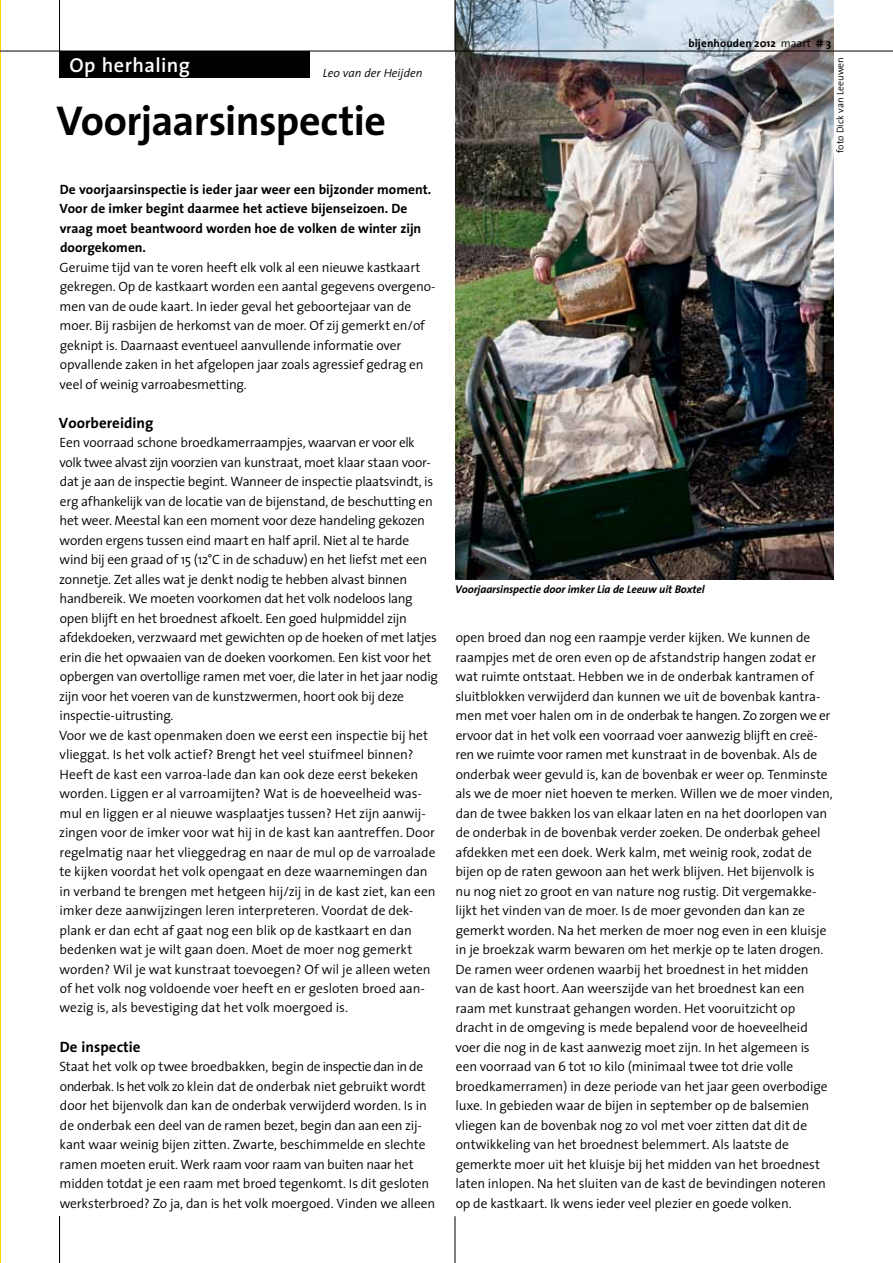
<style>
.page{position:relative;width:893px;height:1263px;background:#fff}
.page>*{position:absolute;margin:0;border:0;box-sizing:border-box;transform-origin:0 0}
.t1{font:700 42px "The Sans";letter-spacing:-.015em;color:#000}
.t2{font:600 20.25px "The Sans";letter-spacing:.02em;color:#fff}
.t3{font:700 15px "The Sans";letter-spacing:.005em;color:#000}
.t4{font:300 13.5px/19.5px "The Sans";letter-spacing:-.01em;color:#000}
.t5{font:700 13.5px/19.5px "The Sans";color:#000}
.t6{font:italic 300 12px "The Sans";color:#000}
.t7{font:700 11.25px "The Sans";letter-spacing:.01em;color:#000}
.t8{font:italic 700 11.1px "The Sans";letter-spacing:-.01em;color:#000}
.t9{font:300 9.75px "The Sans";color:#000}
.s1{font-weight:300}
</style>
<div class="page">
<hr style="left:0;top:0;width:1px;height:1263px;background:#ffd400">
<img style="left:455px;top:0;width:379px;height:580px">
<hr style="left:0;top:51px;width:893px;height:1px;background:#000">
<hr style="left:59px;top:0;width:1px;height:51px;background:#000">
<hr style="left:455px;top:0;width:1px;height:51px;background:#000">
<hr style="left:455px;top:1216px;width:1px;height:47px;background:#000">
<hr style="left:59px;top:1216px;width:1px;height:47px;background:#000">
<div style="left:60px;top:51px;width:250px;height:27px;background:#000"></div>
<h2 class="t2" style="left:69px;top:48px;width:122px">Op herhaling</h2>
<p class="t6" style="left:323px;top:63px;width:101px">Leo van der Heijden</p>
<h1 class="t1" style="left:56px;top:86px;width:331px">Voorjaarsinspectie</h1>
<p class="t5" style="left:59px;top:179px;width:373px">De voorjaarsinspectie is ieder jaar weer een bijzonder moment.<br>Voor de imker begint daarmee het actieve bijenseizoen. De vraag moet beantwoord worden hoe de volken de winter zijn doorgekomen.</p>
<p class="t4" style="left:60px;top:257px;width:378px">Geruime tijd van te voren heeft elk volk al een nieuwe kastkaart gekregen. Op de kastkaart worden een aantal gegevens overgeno&shy;men van de oude kaart. In ieder geval het geboortejaar van de moer. Bij rasbijen de herkomst van de moer. Of zij gemerkt en/of geknipt is. Daarnaast eventueel aanvullende informatie over opvallende zaken in het afgelopen jaar zoals agressief gedrag en veel of weinig varroabesmetting.</p>
<p class="t3" style="left:59px;top:410px;width:96px">Voorbereiding</p>
<p class="t4" style="left:59px;top:432px;width:380px">Een voorraad schone broedkamerraampjes, waarvan er voor elk volk twee alvast zijn voorzien van kunstraat, moet klaar staan voor&shy;dat je aan de inspectie begint. Wanneer de inspectie plaatsvindt, is erg afhankelijk van de locatie van de bijenstand, de beschutting en het weer. Meestal kan een moment voor deze handeling gekozen worden ergens tussen eind maart en half april. Niet al te harde wind bij een graad of 15 (12°C in de schaduw) en het liefst met een zonnetje. Zet alles wat je denkt nodig te hebben alvast binnen handbereik. We moeten voorkomen dat het volk nodeloos lang open blijft en het broednest afkoelt. Een goed hulpmiddel zijn afdekdoeken, verzwaard met gewichten op de hoeken of met latjes erin die het opwaaien van de doeken voorkomen. Een kist voor het opbergen van overtollige ramen met voer, die later in het jaar nodig zijn voor het voeren van de kunstzwermen, hoort ook bij deze inspectie-uitrusting.<br>Voor we de kast openmaken doen we eerst een inspectie bij het vlieggat. Is het volk actief? Brengt het veel stuifmeel binnen?<br>Heeft de kast een varroa-lade dan kan ook deze eerst bekeken worden. Liggen er al varroamijten? Wat is de hoeveelheid was&shy;mul en liggen er al nieuwe wasplaatjes tussen? Het zijn aanwij&shy;zingen voor de imker voor wat hij in de kast kan aantreffen. Door regelmatig naar het vlieggedrag en naar de mul op de varroalade te kijken voordat het volk opengaat en deze waarnemingen dan in verband te brengen met hetgeen hij/zij in de kast ziet, kan een imker deze aanwijzingen leren interpreteren. Voordat de dek&shy;plank er dan echt af gaat nog een blik op de kastkaart en dan bedenken wat je wilt gaan doen. Moet de moer nog gemerkt worden? Wil je wat kunstraat toevoegen? Of wil je alleen weten of het volk nog voldoende voer heeft en er gesloten broed aan&shy;wezig is, als bevestiging dat het volk moergoed is.</p>
<p class="t3" style="left:60px;top:1034px;width:82px">De inspectie</p>
<p class="t4" style="left:59px;top:1056px;width:378px">Staat het volk op twee broedbakken, begin de inspectie dan in de onderbak. Is het volk zo klein dat de onderbak niet gebruikt wordt door het bijenvolk dan kan de onderbak verwijderd worden. Is in de onderbak een deel van de ramen bezet, begin dan aan een zij&shy;kant waar weinig bijen zitten. Zwarte, beschimmelde en slechte ramen moeten eruit. Werk raam voor raam van buiten naar het midden totdat je een raam met broed tegenkomt. Is dit gesloten werksterbroed? Zo ja, dan is het volk moergoed. Vinden we alleen</p>
<p class="t7" style="left:688px;top:33px;width:144px">bijenhouden 2012 <span class="s1">maart</span> # 3</p>
<p class="t9" style="left:832px;top:153px;width:97px;rotate:-90deg">foto Dick van Leeuwen</p>
<p class="t8" style="left:455px;top:580px;width:251px">Voorjaarsinspectie door imker Lia de Leeuw uit Boxtel</p>
<p class="t4" style="left:455px;top:627px;width:379px">open broed dan nog een raampje verder kijken. We kunnen de raampjes met de oren even op de afstandstrip hangen zodat er wat ruimte ontstaat. Hebben we in de onderbak kantramen of sluitblokken verwijderd dan kunnen we uit de bovenbak kantra&shy;men met voer halen om in de onderbak te hangen. Zo zorgen we er ervoor dat in het volk een voorraad voer aanwezig blijft en creë&shy;ren we ruimte voor ramen met kunstraat in de bovenbak. Als de onderbak weer gevuld is, kan de bovenbak er weer op. Tenminste als we de moer niet hoeven te merken. Willen we de moer vinden, dan de twee bakken los van elkaar laten en na het doorlopen van de onderbak in de bovenbak verder zoeken. De onderbak geheel afdekken met een doek. Werk kalm, met weinig rook, zodat de bijen op de raten gewoon aan het werk blijven. Het bijenvolk is nu nog niet zo groot en van nature nog rustig. Dit vergemakke&shy;lijkt het vinden van de moer. Is de moer gevonden dan kan ze gemerkt worden. Na het merken de moer nog even in een kluisje in je broekzak warm bewaren om het merkje op te laten drogen.<br>De ramen weer ordenen waarbij het broednest in het midden<br>van de kast hoort. Aan weerszijde van het broednest kan een raam met kunstraat gehangen worden. Het vooruitzicht op dracht in de omgeving is mede bepalend voor de hoeveelheid voer die nog in de kast aanwezig moet zijn. In het algemeen is een voorraad van 6 tot 10 kilo (minimaal twee tot drie volle broedkamerramen) in deze periode van het jaar geen overbodige luxe. In gebieden waar de bijen in september op de balsemien vliegen kan de bovenbak nog zo vol met voer zitten dat dit de ontwikkeling van het broednest belemmert. Als laatste de gemerkte moer uit het kluisje bij het midden van het broednest laten inlopen. Na het sluiten van de kast de bevindingen noteren op de kastkaart. Ik wens ieder veel plezier en goede volken.</p>
</div>
